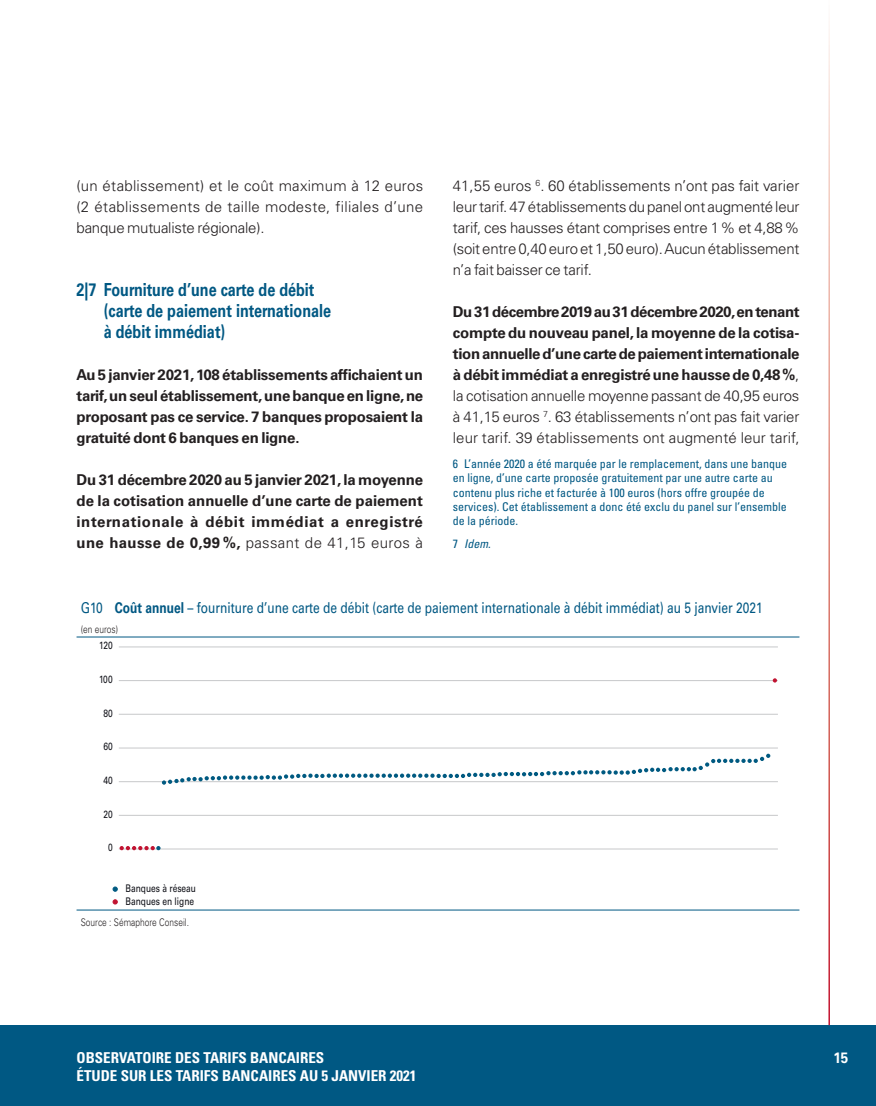
<style>
.page{position:relative;width:876px;height:1106px;background:#fff}
.page>*{position:absolute;margin:0;border:0;box-sizing:border-box;transform-origin:0 0}
.t1{font:700 18px/21px "Univers LT Std";color:#005883;scale:.8 1}
.t2{font:700 15px/21px "Univers LT Std";letter-spacing:-.015em;color:#231f20;text-align:justify}
.t3{font:300 15px/21px "Univers LT Std";letter-spacing:-.015em;color:#231f20;text-align:justify}
.t4{font:15px "Univers LT Std";color:#005883;scale:.8 1}
.t5{font:700 condensed 15px "Univers LT Std";color:#fff}
.t6{font:700 15px "Univers LT Std";color:#fff;scale:.9 1}
.t7{font:condensed 12px/14.4px "Univers LT Std";color:#005883}
.t8{font:italic condensed 12px "Univers LT Std";color:#005883}
.t9{font:10.5px/12.8px "Univers LT Std";color:#0d0e15;scale:.8 1}
.t10{font:300 10.5px "Univers LT Std";color:#231f20;scale:.8 1}
.s1{font-weight:300}
.s2{font-style:normal}
.s3{font-weight:700}
</style>
<div class="page">
<div style="left:0;top:1025px;width:876px;height:81px;background:#005883"></div>
<hr style="left:77px;top:909px;width:722px;height:1px;background:#005883">
<hr style="left:77px;top:636px;width:722px;height:1px;background:#005883">
<hr style="left:119px;top:848px;width:659px;height:1px;background:#c7c8ca">
<hr style="left:119px;top:815px;width:659px;height:1px;background:#c7c8ca">
<hr style="left:119px;top:781px;width:659px;height:1px;background:#c7c8ca">
<hr style="left:119px;top:747px;width:659px;height:1px;background:#c7c8ca">
<hr style="left:119px;top:714px;width:659px;height:1px;background:#c7c8ca">
<hr style="left:119px;top:680px;width:659px;height:1px;background:#c7c8ca">
<hr style="left:119px;top:646px;width:659px;height:1px;background:#c7c8ca">
<svg style="left:113px;top:886px;width:4px;height:5px"></svg>
<svg style="left:113px;top:899px;width:4px;height:5px"></svg>
<svg style="left:120px;top:846px;width:41px;height:4px"></svg>
<svg style="left:162px;top:753px;width:608px;height:31px"></svg>
<svg style="left:773px;top:678px;width:4px;height:4px"></svg>
<p class="t3" style="left:77px;top:175px;width:348px">(un établissement) et le coût maximum à 12 euros (2 établissements de taille modeste, filiales d’une banque mutualiste régionale).</p>
<p class="t1" style="left:104px;top:279px;width:286px;text-indent:-27px">2|7 Fourniture d’une carte de débit (carte de paiement internationale à débit immédiat)</p>
<p class="t2" style="left:77px;top:364px;width:348px">Au 5 janvier 2021, 108 établissements affichaient un tarif, un seul établissement, une banque en ligne, ne proposant pas ce service. 7 banques proposaient la gratuité dont 6 banques en ligne.</p>
<p class="t2" style="left:77px;top:469px;width:348px">Du 31 décembre 2020 au 5 janvier 2021, la moyenne de la cotisation annuelle d’une carte de paiement internationale à débit immédiat a enregistré une hausse de 0,99 %, <span class="s1">passant de 41,15 euros à</span></p>
<p class="t3" style="left:453px;top:175px;width:348px">41,55 euros <sup>6</sup>. 60 établissements n’ont pas fait varier leur tarif. 47 établissements du panel ont augmenté leur tarif, ces hausses étant comprises entre 1% et 4,88% (soit entre 0,40 euro et 1,50 euro). Aucun établissement n’a fait baisser ce tarif.</p>
<p class="t2" style="left:453px;top:301px;width:348px">Du 31 décembre 2019 au 31 décembre 2020, en tenant compte du nouveau panel, la moyenne de la cotisa&shy;tion annuelle d’une carte de paiement internationale à débit immédiat a enregistré une hausse de 0,48%<span class="s1">, la cotisation annuelle moyenne passant de 40,95 euros à 41,15 euros</span> <sup>7</sup><span class="s1">. 63 établissements n’ont pas fait varier leur tarif. 39 établissements ont augmenté leur tarif,</span></p>
<p class="t7" style="left:453px;top:456px;width:336px">6 L’année 2020 a été marquée par le remplacement, dans une banque en ligne, d’une carte proposée gratuitement par une autre carte au contenu plus riche et facturée à 100 euros (hors offre groupée de services). Cet établissement a donc été exclu du panel sur l’ensemble de la période.</p>
<p class="t8" style="left:453px;top:536px;width:39px"><span class="s2">7</span> Idem<span class="s2">.</span></p>
<p class="t4" style="left:81px;top:599px;width:854px">G10 <span class="s3">Coût annuel</span> – fourniture d’une carte de débit (carte de paiement internationale à débit immédiat) au 5 janvier 2021</p>
<p class="t10" style="left:81px;top:622px;width:48px">(en euros)</p>
<p class="t9" style="left:99px;top:639px;width:19px">120</p>
<p class="t9" style="left:99px;top:673px;width:19px">100</p>
<p class="t9" style="left:104px;top:706px;width:13px">80</p>
<p class="t9" style="left:104px;top:740px;width:13px">60</p>
<p class="t9" style="left:104px;top:774px;width:13px">40</p>
<p class="t9" style="left:104px;top:807px;width:13px">20</p>
<p class="t9" style="left:108px;top:841px;width:7px">0</p>
<p class="t9" style="left:126px;top:882px;width:90px">Banques à réseau<br>Banques en ligne</p>
<p class="t10" style="left:81px;top:916px;width:137px">Source : Sémaphore Conseil.</p>
<p class="t5" style="left:77px;top:1048px;width:249px">OBSERVATOIRE DES TARIFS BANCAIRES</p>
<p class="t6" style="left:833px;top:1049px;width:18px">15</p>
<p class="t5" style="left:77px;top:1066px;width:341px">ÉTUDE SUR LES TARIFS BANCAIRES AU 5 JANVIER 2021</p>
</div>
